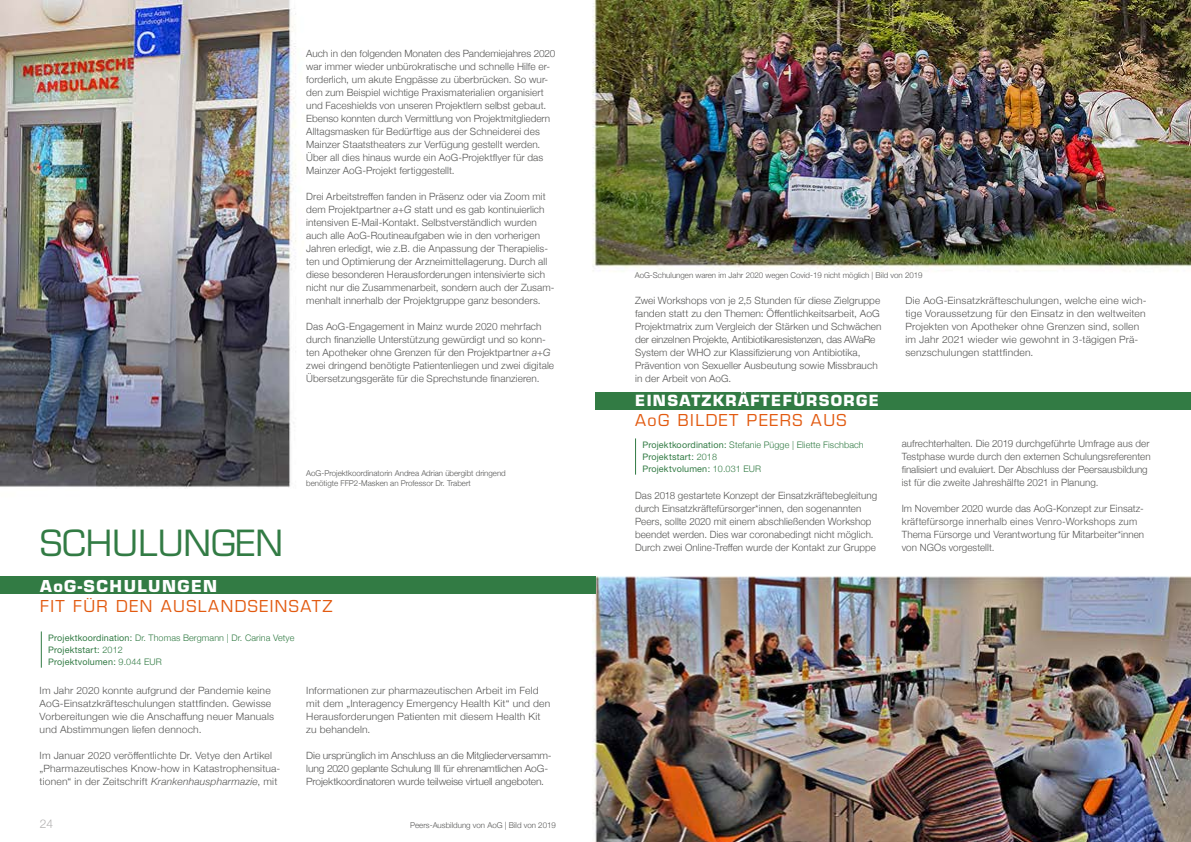
<style>
.page{position:relative;width:1191px;height:842px;background:#fff}
.page>*{position:absolute;margin:0;border:0;box-sizing:border-box;transform-origin:0 0}
.t1{font:35.2px "Eurostile";color:#327b44}
.t2{font:16px "Eurostile";letter-spacing:.09em;color:#e25a10}
.t3{font:700 16px "Eurostile";letter-spacing:.09em;color:#fff}
.t4{font:700 15px "Eurostile";letter-spacing:.09em;color:#fff}
.t5{font:300 12px "Helvetica Neue";color:#b3b2b2}
.t6{font:300 10px/13px "Helvetica Neue";letter-spacing:.01em;color:#575756}
.t7{font:300 10px/13px "Helvetica Neue";letter-spacing:-.015em;color:#575756}
.t8{font:9px/12px "Helvetica Neue";letter-spacing:.02em;color:#327b44}
.t9{font:300 8px/9.6px "Helvetica Neue";color:#575756}
.s1{font-style:italic}
.s2{font-weight:300}
</style>
<div class="page">
<img style="left:0;top:0;width:1191px;height:842px">
<div style="left:0;top:577px;width:596px;height:17px;background:#327b44"></div>
<div style="left:595px;top:392px;width:596px;height:17px;background:#327b44"></div>
<hr style="left:41px;top:631px;width:1px;height:37px;background:#327b44">
<hr style="left:635px;top:438px;width:1px;height:37px;background:#327b44">
<p class="t6" style="left:306px;top:46px;width:251px">Auch in den folgenden Monaten des Pandemiejahres 2020 war immer wieder unbürokratische und schnelle Hilfe er&shy;forderlich, um akute Engpässe zu überbrücken. So wur&shy;den zum Beispiel wichtige Praxismaterialien organisiert und Faceshields von unseren Projektlern selbst gebaut.<br>Ebenso konnten durch Vermittlung von Projektmitgliedern Alltagsmasken für Bedürftige aus der Schneiderei des Mainzer Staatstheaters zur Verfügung gestellt werden.<br>Über all dies hinaus wurde ein AoG-Projektflyer für das Mainzer AoG-Projekt fertiggestellt.</p>
<p class="t6" style="left:306px;top:189px;width:250px">Drei Arbeitstreffen fanden in Präsenz oder via Zoom mit dem Projektpartner <span class="s1">a+G</span> statt und es gab kontinuierlich intensiven E-Mail-Kontakt. Selbstverständlich wurden auch alle AoG-Routineaufgaben wie in den vorherigen Jahren erledigt, wie z.B. die Anpassung der Therapielis&shy;ten und Optimierung der Arzneimittellagerung. Durch all diese besonderen Herausforderungen intensivierte sich nicht nur die Zusammenarbeit, sondern auch der Zusam&shy;menhalt innerhalb der Projektgruppe ganz besonders.</p>
<p class="t6" style="left:306px;top:319px;width:249px">Das AoG-Engagement in Mainz wurde 2020 mehrfach durch finanzielle Unterstützung gewürdigt und so konn&shy;ten Apotheker ohne Grenzen für den Projektpartner <span class="s1">a+G </span>zwei dringend benötigte Patientenliegen und zwei digitale Übersetzungsgeräte für die Sprechstunde finanzieren.</p>
<h1 class="t1" style="left:40px;top:522px;width:244px">SCHULUNGEN</h1>
<p class="t9" style="left:306px;top:468px;width:201px">AoG-Projektkoordinatorin Andrea Adrian übergibt dringend benötigte FFP2-Masken an Professor Dr. Trabert</p>
<h2 class="t3" style="left:40px;top:576px;width:179px">AoG-SCHULUNGEN</h2>
<h2 class="t2" style="left:40px;top:596px;width:294px">FIT FÜR DEN AUSLANDSEINSATZ</h2>
<p class="t8" style="left:48px;top:632px;width:248px">Projektkoordination: <span class="s2">Dr. Thomas Bergmann | Dr. Carina Vetye<br></span>Projektstart: <span class="s2">2012<br></span>Projektvolumen: <span class="s2">9.044 EUR</span></p>
<p class="t6" style="left:40px;top:683px;width:236px">Im Jahr 2020 konnte aufgrund der Pandemie keine AoG-Einsatzkräfteschulungen stattfinden. Gewisse Vorbereitungen wie die Anschaffung neuer Manuals und Abstimmungen liefen dennoch.</p>
<p class="t6" style="left:40px;top:748px;width:242px">Im Januar 2020 veröffentlichte Dr. Vetye den Artikel „Pharmazeutisches Know-how in Katastrophensitua&shy;tionen“ in der Zeitschrift <span class="s1">Krankenhauspharmazie</span>, mit</p>
<p class="t6" style="left:306px;top:683px;width:245px">Informationen zur pharmazeutischen Arbeit im Feld mit dem „Interagency Emergency Health Kit“ und den Herausforderungen Patienten mit diesem Health Kit zu behandeln.</p>
<p class="t7" style="left:306px;top:748px;width:247px">Die ursprünglich im Anschluss an die Mitgliederversamm&shy;lung 2020 geplante Schulung III für ehrenamtlichen AoG-<br>Projektkoordinatoren wurde teilweise virtuell angeboten.</p>
<p class="t5" style="left:40px;top:814px;width:15px">24</p>
<p class="t9" style="left:410px;top:819px;width:147px">Peers-Ausbildung von AoG | Bild von 2019</p>
<p class="t9" style="left:634px;top:270px;width:289px">AoG-Schulungen waren im Jahr 2020 wegen Covid-19 nicht möglich | Bild von 2019</p>
<p class="t6" style="left:635px;top:293px;width:248px">Zwei Workshops von je 2,5 Stunden für diese Zielgruppe fanden statt zu den Themen: Öffentlichkeitsarbeit, AoG Projektmatrix zum Vergleich der Stärken und Schwächen der einzelnen Projekte, Antibiotikaresistenzen, das AWaRe System der WHO zur Klassifizierung von Antibiotika, Prävention von Sexueller Ausbeutung sowie Missbrauch in der Arbeit von AoG.</p>
<p class="t6" style="left:905px;top:293px;width:243px">Die AoG-Einsatzkräfteschulungen, welche eine wich&shy;tige Voraussetzung für den Einsatz in den weltweiten Projekten von Apotheker ohne Grenzen sind, sollen im Jahr 2021 wieder wie gewohnt in 3-tägigen Prä&shy;senzschulungen stattfinden.</p>
<h3 class="t4" style="left:635px;top:391px;width:245px">EINSATZKRÄFTEFÜRSORGE</h3>
<h2 class="t2" style="left:635px;top:411px;width:213px">AoG BILDET PEERS AUS</h2>
<p class="t8" style="left:642px;top:439px;width:223px">Projektkoordination: <span class="s2">Stefanie Pügge | Eliette Fischbach<br></span>Projektstart: <span class="s2">2018<br></span>Projektvolumen: <span class="s2">10.031 EUR</span></p>
<p class="t6" style="left:635px;top:488px;width:244px">Das 2018 gestartete Konzept der Einsatzkräftebegleitung durch Einsatzkräftefürsorger*innen, den sogenannten Peers, sollte 2020 mit einem abschließenden Workshop beendet werden. Dies war coronabedingt nicht möglich.<br>Durch zwei Online-Treffen wurde der Kontakt zur Gruppe</p>
<p class="t6" style="left:901px;top:436px;width:250px">aufrechterhalten. Die 2019 durchgeführte Umfrage aus der Testphase wurde durch den externen Schulungsreferenten finalisiert und evaluiert. Der Abschluss der Peersausbildung ist für die zweite Jahreshälfte 2021 in Planung.</p>
<p class="t6" style="left:901px;top:501px;width:244px">Im November 2020 wurde das AoG-Konzept zur Einsatz&shy;kräftefürsorge innerhalb eines Venro-Workshops zum Thema Fürsorge und Verantwortung für Mitarbeiter*innen von NGOs vorgestellt.</p>
</div>
